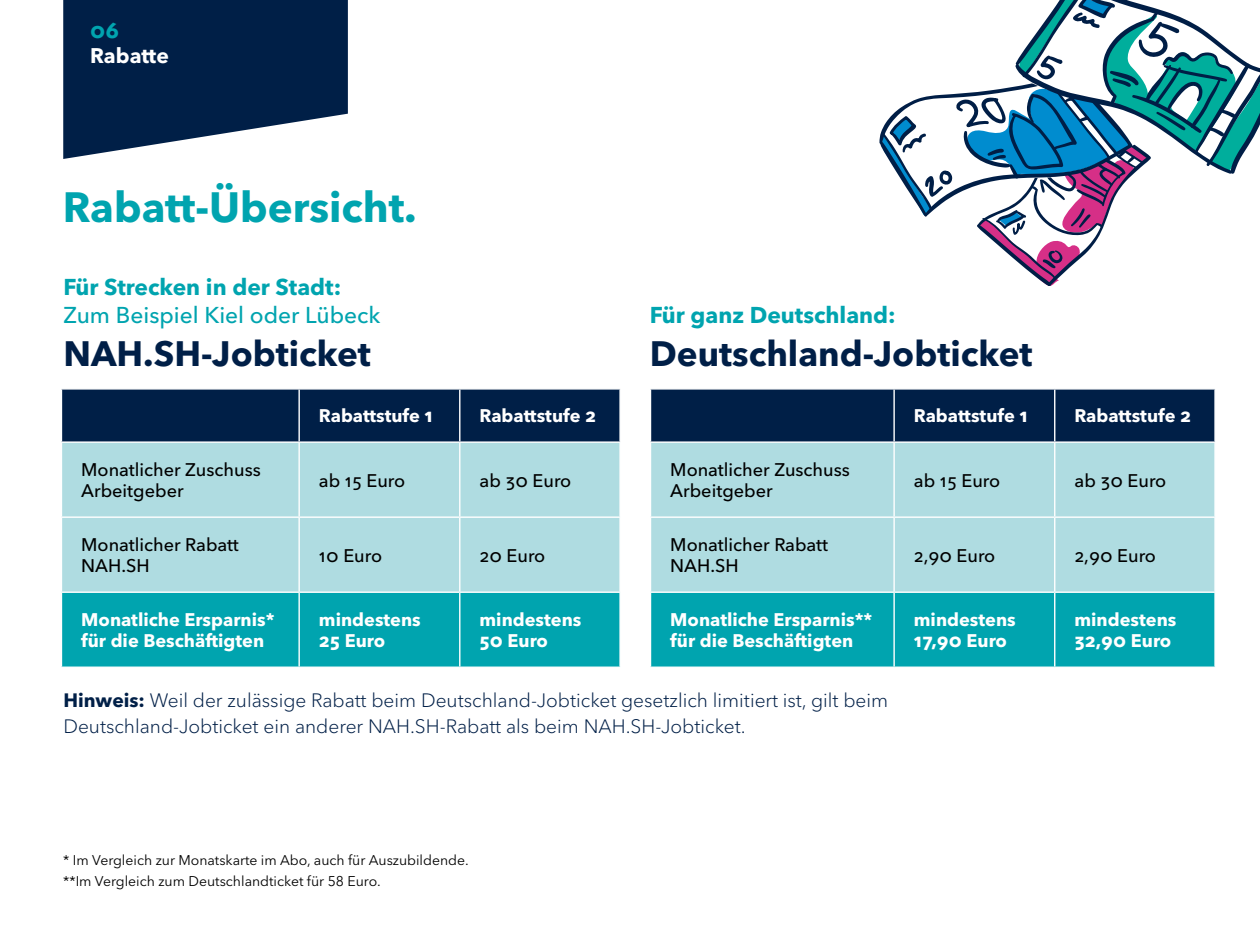
<style>
.page{position:relative;width:1260px;height:945px;background:#fff}
.page>*{position:absolute;margin:0;border:0;box-sizing:border-box;transform-origin:0 0}
.t1{font:700 42px "Avenir Next LT Pro";color:#00a4af}
.t2{font:700 35px "Avenir Next LT Pro";color:#001f47}
.t3{font:700 22.75px "Avenir Next LT Pro";color:#00a4af}
.t4{font:500 22.75px "Avenir Next LT Pro";color:#00a4af}
.t5{font:700 21px "Avenir Next LT Pro";letter-spacing:-.005em;color:#fff}
.t6{font:700 21px "Avenir Next LT Pro";color:#00a4af}
.t7{font:300 19.25px/26.2px "Avenir Next LT Pro";color:#001f47}
.t8{font:700 18.2px/21.7px "Avenir Next LT Pro";color:#fff}
.t9{font:500 18.2px/21.7px "Avenir Next LT Pro";color:#000}
.t10{font:14px/21.7px "Avenir Next LT Pro";color:#000}
.s1{font-weight:700}
</style>
<div class="page">
<svg style="left:63px;top:0;width:285px;height:159px;background:#243f61"></svg>
<div style="left:62px;top:390px;width:557px;height:51px;background:#001f47"></div>
<div style="left:62px;top:443px;width:557px;height:149px;background:#afdce1"></div>
<div style="left:62px;top:593px;width:557px;height:74px;background:#00a4af"></div>
<hr style="left:298px;top:390px;width:2px;height:51px;background:#fff">
<hr style="left:459px;top:390px;width:1px;height:51px;background:#fff">
<hr style="left:298px;top:593px;width:2px;height:74px;background:#fff">
<hr style="left:459px;top:593px;width:1px;height:74px;background:#fff">
<hr style="left:298px;top:443px;width:2px;height:73px;background:#fff">
<hr style="left:459px;top:443px;width:1px;height:73px;background:#fff">
<hr style="left:61px;top:516px;width:238px;height:2px;background:#fff">
<hr style="left:299px;top:516px;width:161px;height:2px;background:#fff">
<hr style="left:460px;top:516px;width:161px;height:2px;background:#fff">
<hr style="left:298px;top:518px;width:2px;height:74px;background:#fff">
<hr style="left:459px;top:518px;width:1px;height:74px;background:#fff">
<div style="left:651px;top:390px;width:563px;height:51px;background:#001f47"></div>
<div style="left:651px;top:443px;width:563px;height:149px;background:#afdce1"></div>
<div style="left:651px;top:593px;width:563px;height:74px;background:#00a4af"></div>
<hr style="left:893px;top:390px;width:2px;height:51px;background:#fff">
<hr style="left:1054px;top:390px;width:1px;height:51px;background:#fff">
<hr style="left:893px;top:593px;width:2px;height:74px;background:#fff">
<hr style="left:1054px;top:593px;width:1px;height:74px;background:#fff">
<hr style="left:893px;top:443px;width:2px;height:73px;background:#fff">
<hr style="left:1054px;top:443px;width:1px;height:73px;background:#fff">
<hr style="left:650px;top:516px;width:244px;height:2px;background:#fff">
<hr style="left:894px;top:516px;width:161px;height:2px;background:#fff">
<hr style="left:1055px;top:516px;width:161px;height:2px;background:#fff">
<hr style="left:893px;top:518px;width:2px;height:74px;background:#fff">
<hr style="left:1054px;top:518px;width:1px;height:74px;background:#fff">
<svg style="left:879px;top:0;width:381px;height:286px"></svg>
<p class="t6" style="left:90px;top:18px;width:30px">06</p>
<p class="t5" style="left:90px;top:43px;width:80px">Rabatte</p>
<h1 class="t1" style="left:63px;top:181px;width:355px">Rabatt-Übersicht.</h1>
<p class="t3" style="left:63px;top:273px;width:279px">Für Strecken in der Stadt:</p>
<p class="t4" style="left:63px;top:301px;width:319px">Zum Beispiel Kiel oder Lübeck</p>
<h2 class="t2" style="left:63px;top:333px;width:309px">NAH.SH-Jobticket</h2>
<p class="t8" style="left:319px;top:405px;width:116px">Rabattstufe 1</p>
<p class="t8" style="left:480px;top:405px;width:118px">Rabattstufe 2</p>
<p class="t9" style="left:81px;top:458px;width:181px">Monatlicher Zuschuss<br>Arbeitgeber</p>
<p class="t9" style="left:319px;top:469px;width:88px">ab 15 Euro</p>
<p class="t9" style="left:480px;top:469px;width:93px">ab 30 Euro</p>
<p class="t9" style="left:81px;top:533px;width:159px">Monatlicher Rabatt<br>NAH.SH</p>
<p class="t9" style="left:319px;top:544px;width:65px">10 Euro</p>
<p class="t9" style="left:480px;top:544px;width:67px">20 Euro</p>
<p class="t8" style="left:81px;top:608px;width:195px">Monatliche Ersparnis* für die Beschäftigten</p>
<p class="t8" style="left:319px;top:608px;width:103px">mindestens<br>25 Euro</p>
<p class="t8" style="left:480px;top:608px;width:103px">mindestens<br>50 Euro</p>
<p class="t3" style="left:650px;top:301px;width:248px">Für ganz Deutschland:</p>
<h2 class="t2" style="left:650px;top:333px;width:384px">Deutschland-Jobticket</h2>
<p class="t8" style="left:914px;top:405px;width:116px">Rabattstufe 1</p>
<p class="t8" style="left:1075px;top:405px;width:118px">Rabattstufe 2</p>
<p class="t9" style="left:670px;top:458px;width:181px">Monatlicher Zuschuss<br>Arbeitgeber</p>
<p class="t9" style="left:914px;top:469px;width:88px">ab 15 Euro</p>
<p class="t9" style="left:1075px;top:469px;width:93px">ab 30 Euro</p>
<p class="t9" style="left:670px;top:533px;width:159px">Monatlicher Rabatt<br>NAH.SH</p>
<p class="t9" style="left:914px;top:544px;width:83px">2,90 Euro</p>
<p class="t9" style="left:1075px;top:544px;width:83px">2,90 Euro</p>
<p class="t8" style="left:670px;top:608px;width:204px">Monatliche Ersparnis** für die Beschäftigten</p>
<p class="t8" style="left:914px;top:608px;width:103px">mindestens<br>17,90 Euro</p>
<p class="t8" style="left:1075px;top:608px;width:103px">mindestens<br>32,90 Euro</p>
<p class="t7" style="left:63px;top:687px;width:826px"><span class="s1">Hinweis:</span> Weil der zulässige Rabatt beim Deutschland-Jobticket gesetzlich limitiert ist, gilt beim<br>Deutschland-Jobticket ein anderer NAH.SH-Rabatt als beim NAH.SH-Jobticket.</p>
<p class="t10" style="left:63px;top:849px;width:407px">* Im Vergleich zur Monatskarte im Abo, auch für Auszubildende. **Im Vergleich zum Deutschlandticket für 58 Euro.</p>
</div>
